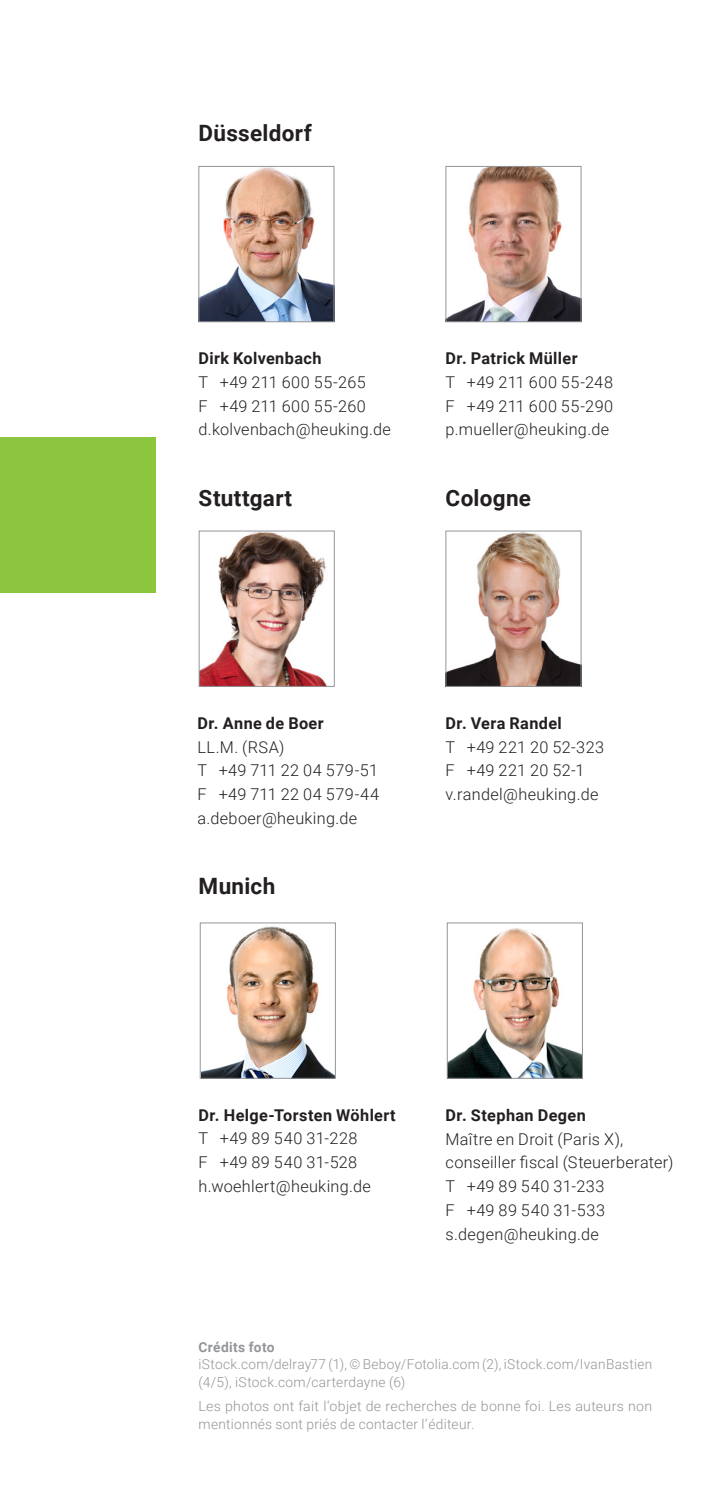
<style>
.page{position:relative;width:709px;height:1489px;background:#fff}
.page>*{position:absolute;margin:0;border:0;box-sizing:border-box;transform-origin:0 0}
.t1{font:700 22.5px "Roboto";letter-spacing:.015em;color:#231f20}
.t2{font:300 16.25px/23.8px "Roboto";letter-spacing:.02em;color:#231f20}
.t3{font:700 16.25px "Roboto";letter-spacing:.025em;color:#231f20}
.t4{font:300 13.75px/17.5px "Roboto";letter-spacing:.02em;color:#939598}
.t5{font:700 13.75px "Roboto";letter-spacing:.025em;color:#939598}
</style>
<div class="page">
<div style="left:0;top:437px;width:156px;height:156px;background:#8bc63e"></div>
<img style="left:202px;top:926px;width:132px;height:150px">
<div style="left:200px;top:922px;width:136px;height:156px;border:1px solid #939598"></div>
<img style="left:449px;top:928px;width:132px;height:148px">
<div style="left:447px;top:922px;width:136px;height:156px;border:1px solid #939598"></div>
<img style="left:201px;top:532px;width:125px;height:152px">
<div style="left:199px;top:530px;width:135px;height:156px;border:1px solid #939598"></div>
<img style="left:447px;top:532px;width:132px;height:152px">
<div style="left:445px;top:530px;width:136px;height:156px;border:1px solid #939598"></div>
<img style="left:200px;top:168px;width:132px;height:152px">
<div style="left:198px;top:166px;width:136px;height:156px;border:1px solid #939598"></div>
<img style="left:447px;top:168px;width:132px;height:152px">
<div style="left:445px;top:166px;width:136px;height:156px;border:1px solid #939598"></div>
<h1 class="t1" style="left:198px;top:118px;width:115px">Düsseldorf</h1>
<p class="t3" style="left:198px;top:347px;width:124px">Dirk Kolvenbach</p>
<p class="t2" style="left:198px;top:369px;width:194px">T +49 211 600 55-265<br>F +49 211 600 55-260 d.kolvenbach@heuking.de</p>
<h1 class="t1" style="left:198px;top:482px;width:95px">Stuttgart</h1>
<p class="t3" style="left:445px;top:347px;width:134px">Dr. Patrick Müller</p>
<p class="t2" style="left:445px;top:369px;width:169px;text-align:justify">T +49 211 600 55-248<br>F +49 211 600 55-290 p.mueller@heuking.de</p>
<h1 class="t1" style="left:445px;top:482px;width:87px">Cologne</h1>
<p class="t3" style="left:197px;top:711px;width:128px">Dr. Anne de Boer</p>
<p class="t2" style="left:197px;top:734px;width:183px">LL.M. (RSA)<br>T +49 711 22 04 579-51<br>F +49 711 22 04 579-44 a.deboer@heuking.de</p>
<h1 class="t1" style="left:198px;top:870px;width:78px">Munich</h1>
<p class="t3" style="left:445px;top:711px;width:118px">Dr. Vera Randel</p>
<p class="t2" style="left:445px;top:734px;width:160px">T +49 221 20 52-323<br>F +49 221 20 52-1 v.randel@heuking.de</p>
<p class="t3" style="left:198px;top:1103px;width:199px">Dr. Helge-Torsten Wöhlert</p>
<p class="t2" style="left:198px;top:1126px;width:174px">T +49 89 540 31-228<br>F +49 89 540 31-528 h.woehlert@heuking.de</p>
<p class="t3" style="left:445px;top:1103px;width:142px">Dr. Stephan Degen</p>
<p class="t2" style="left:445px;top:1126px;width:229px">Maître en Droit (Paris X), conseiller fiscal (Steuerberater)<br>T +49 89 540 31-233<br>F +49 89 540 31-533 s.degen@heuking.de</p>
<p class="t5" style="left:198px;top:1336px;width:78px">Crédits foto</p>
<p class="t4" style="left:198px;top:1354px;width:455px">iStock.com/delray77 (1), © Beboy/Fotolia.com (2), iStock.com/IvanBastien (4/5), iStock.com/carterdayne (6)</p>
<p class="t4" style="left:198px;top:1396px;width:455px">Les photos ont fait l‘objet de recherches de bonne foi. Les auteurs non mentionnés sont priés de contacter l‘éditeur.</p>
</div>
